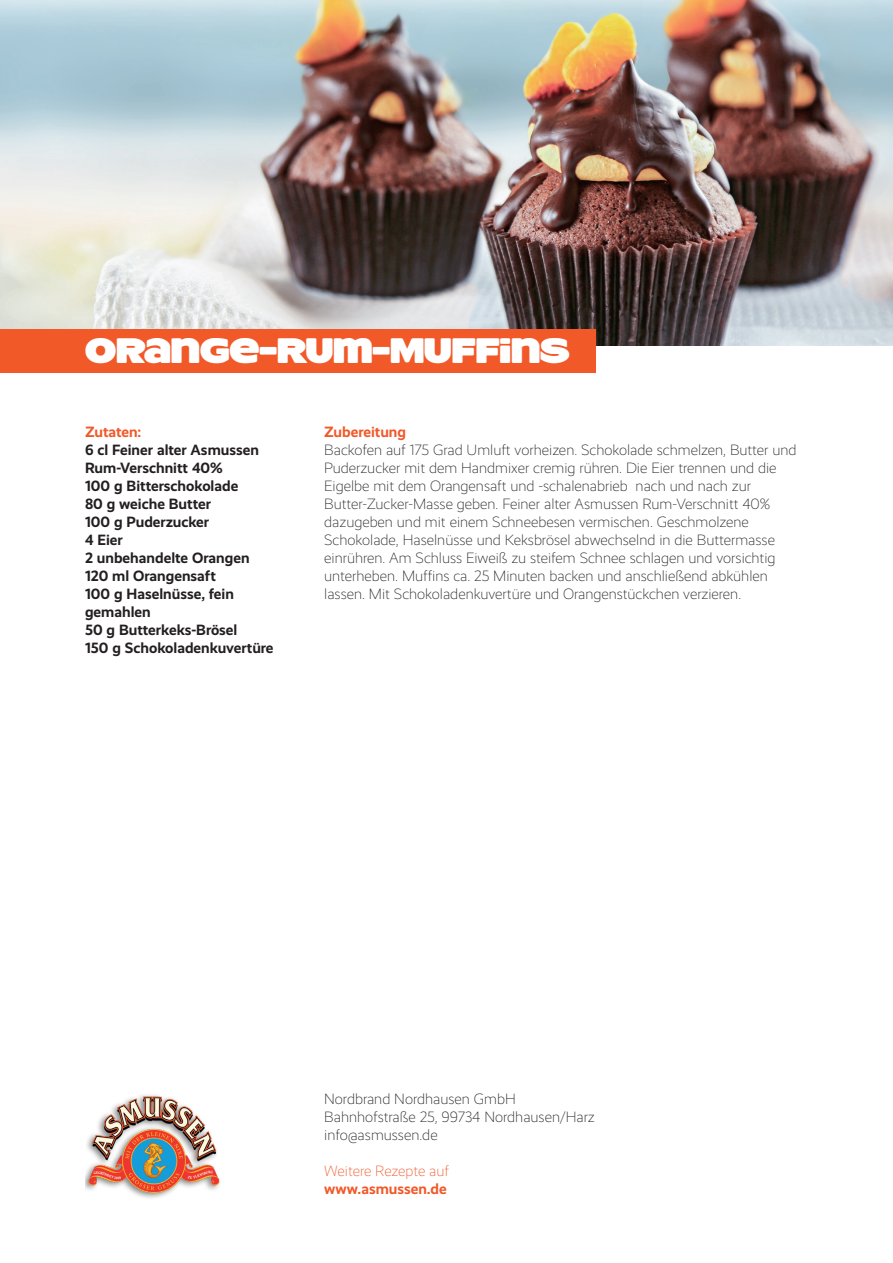
<style>
.page{position:relative;width:893px;height:1263px;background:#fff}
.page>*{position:absolute;margin:0;border:0;box-sizing:border-box;transform-origin:0 0}
.t1{font:36px "Resot Yg PERSONALUSE";color:#fff}
.t2{font:300 15px/18px "Realist";color:#231f20}
.t3{font:700 15px/18px "Realist";color:#231f20}
.t4{font:700 15px "Realist";color:#f15929}
.t5{font:300 15px "Realist";letter-spacing:-.005em;color:#f15929}
</style>
<div class="page">
<img style="left:0;top:0;width:893px;height:346px">
<div style="left:0;top:330px;width:595px;height:43px;background:#f15929"></div>
<img style="left:85px;top:1095px;width:135px;height:103px">
<h1 class="t1" style="left:85px;top:332px;width:486px">ORANGE-RUM-MUFFINS</h1>
<p class="t4" style="left:85px;top:423px;width:58px">Zutaten:</p>
<p class="t3" style="left:85px;top:441px;width:190px">6 cl Feiner alter Asmussen<br>Rum-Verschnitt 40%<br>100 g Bitterschokolade<br>80 g weiche Butter<br>100 g Puderzucker<br>4 Eier<br>2 unbehandelte Orangen<br>120 ml Orangensaft<br>100 g Haselnüsse, fein gemahlen<br>50 g Butterkeks-Brösel<br>150 g Schokoladenkuvertüre</p>
<p class="t4" style="left:324px;top:423px;width:83px">Zubereitung</p>
<p class="t2" style="left:324px;top:441px;width:474px">Backofen auf 175 Grad Umluft vorheizen. Schokolade schmelzen, Butter und Puderzucker mit dem Handmixer cremig rühren. Die Eier trennen und die Eigelbe mit dem Orangensaft und -schalenabrieb nach und nach zur Butter-Zucker-Masse geben. Feiner alter Asmussen Rum-Verschnitt 40% dazugeben und mit einem Schneebesen vermischen. Geschmolzene Schokolade, Haselnüsse und Keksbrösel abwechselnd in die Buttermasse einrühren. Am Schluss Eiweiß zu steifem Schnee schlagen und vorsichtig unterheben. Muffins ca. 25 Minuten backen und anschließend abkühlen lassen. Mit Schokoladenkuvertüre und Orangenstückchen verzieren.</p>
<p class="t2" style="left:324px;top:1090px;width:272px">Nordbrand Nordhausen GmbH<br>Bahnhofstraße 25, 99734 Nordhausen/Harz info@asmussen.de</p>
<p class="t5" style="left:324px;top:1163px;width:126px">Weitere Rezepte auf</p>
<p class="t4" style="left:324px;top:1180px;width:124px">www.asmussen.de</p>
</div>
